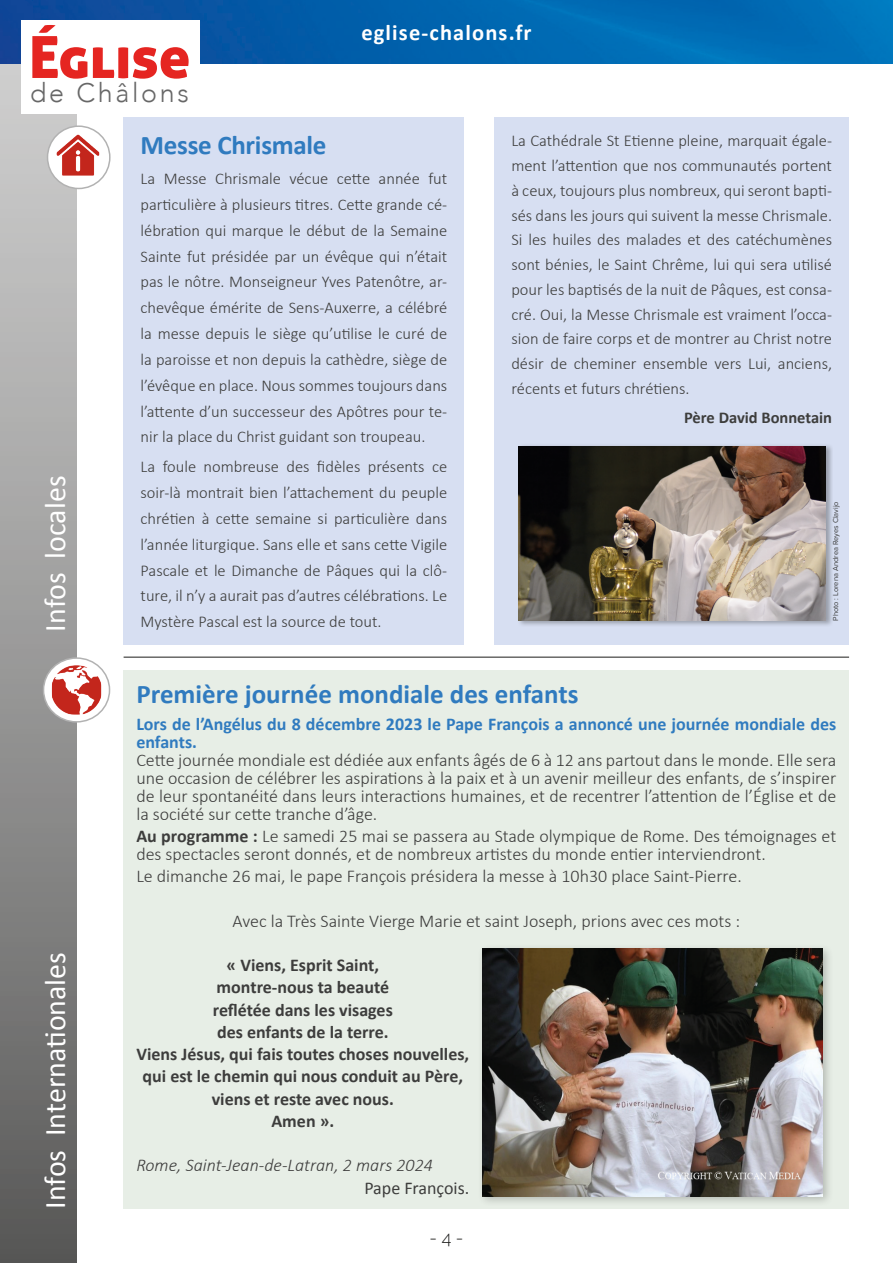
<style>
.page{position:relative;width:893px;height:1263px;background:#fff}
.page>*{position:absolute;margin:0;border:0;box-sizing:border-box;transform-origin:0 0}
.t1{font:58.2px "Aller Display";color:#e52521}
.rubriques{font:30px "Calibri";color:#fff}
.Titres_courants{font:700 27px "Calibri";color:#307bbf}
.t2{font:300 26.85px "Avenir";letter-spacing:.1em;color:#676767}
.t3{font:700 22.5px "Calibri";letter-spacing:.05em;color:#fff}
.Texte_courant{font:300 18px/18px "Calibri";color:#3d3d3c;text-align:justify}
.Texte_courant-2{font:700 18px "Calibri";color:#3d3d3c}
.Titres_courants-2{font:700 18px/18px "Calibri";color:#307bbf}
.Texte_courant-3{font:italic 300 18px "Calibri";color:#3d3d3c}
.Texte_courant-4{font:18px "Calibri";color:#3d3d3c}
.t4{font:300 18px "Raleway";color:#1d1d1b}
.Texte_courant-5{font:300 16.5px/25.8px "Calibri";color:#3d3d3c;text-align:justify}
.Texte_courant_gras{font:700 16.5px "Calibri";color:#3d3d3c}
.sources{font:7.5px "Proxima Nova";color:#3d3d3c}
.s1{font-weight:700}
</style>
<div class="page">
<div style="left:124px;top:670px;width:725px;height:539px;background:#e7eee6"></div>
<div style="left:477px;top:943px;width:357px;height:264px;background:#1d1d1b;opacity:.25"></div>
<img style="left:482px;top:948px;width:341px;height:248px">
<hr style="left:124px;top:657px;width:725px;height:1px;background:#1d1d1b">
<div style="left:494px;top:117px;width:355px;height:527px;background:#d7dff2"></div>
<div style="left:124px;top:117px;width:340px;height:527px;background:#d7dff2"></div>
<div style="left:517px;top:443px;width:316px;height:184px;background:#1d1d1b;opacity:.34"></div>
<img style="left:518px;top:446px;width:307px;height:175px">
<div style="left:0;top:0;width:77px;height:1263px;background:linear-gradient(to bottom,#d9d9d8,#5b5b5a)"></div>
<img style="left:0;top:0;width:893px;height:64px">
<div style="left:21px;top:20px;width:179px;height:93px;background:#fff"></div>
<svg style="left:44px;top:658px;width:66px;height:64px"></svg>
<img style="left:52px;top:665px;width:49px;height:49px">
<div style="left:43px;top:657px;width:67px;height:66px;border:2px solid #b2b2b2;border-radius:50%"></div>
<div style="left:48px;top:126px;width:62px;height:62px;background:#fff;border-radius:50%"></div>
<img style="left:57px;top:134px;width:42px;height:42px">
<div style="left:47px;top:125px;width:64px;height:64px;border:2px solid #b2b2b2;border-radius:50%"></div>
<h1 class="t1" style="left:29px;top:20px;width:163px">Église</h1>
<h3 class="t2" style="left:30px;top:77px;width:160px">de Châlons</h3>
<h3 class="t3" style="left:361px;top:17px;width:172px">eglise-chalons.fr</h3>
<p class="rubriques" style="left:34px;top:631px;width:157px;rotate:-90deg">Infos locales</p>
<p class="rubriques" style="left:34px;top:1209px;width:258px;rotate:-90deg">Infos Internationales</p>
<p class="Titres_courants" style="left:141px;top:126px;width:187px">Messe Chrismale</p>
<p class="Texte_courant-5" style="left:141px;top:166px;width:308px">La Messe Chrismale vécue cette année fut particulière à plusieurs titres. Cette grande cé&shy;lébration qui marque le début de la Semaine Sainte fut présidée par un évêque qui n’était pas le nôtre. Monseigneur Yves Patenôtre, ar&shy;chevêque émérite de Sens-Auxerre, a célébré la messe depuis le siège qu’utilise le curé de la paroisse et non depuis la cathèdre, siège de l’évêque en place. Nous sommes toujours dans l’attente d’un successeur des Apôtres pour te&shy;nir la place du Christ guidant son troupeau.</p>
<p class="Texte_courant-5" style="left:141px;top:454px;width:308px">La foule nombreuse des fidèles présents ce soir-là montrait bien l’attachement du peuple chrétien à cette semaine si particulière dans l’année liturgique. Sans elle et sans cette Vigile Pascale et le Dimanche de Pâques qui la clô&shy;ture, il n’y a aurait pas d’autres célébrations. Le Mystère Pascal est la source de tout.</p>
<p class="Texte_courant-5" style="left:511px;top:128px;width:322px;line-height:24.8px">La Cathédrale St Etienne pleine, marquait égale&shy;ment l’attention que nos communautés portent à ceux, toujours plus nombreux, qui seront bapti&shy;sés dans les jours qui suivent la messe Chrismale.<br>Si les huiles des malades et des catéchumènes sont bénies, le Saint Chrême, lui qui sera utilisé pour les baptisés de la nuit de Pâques, est consa&shy;cré. Oui, la Messe Chrismale est vraiment l’occa&shy;sion de faire corps et de montrer au Christ notre désir de cheminer ensemble vers Lui, anciens, récents et futurs chrétiens.</p>
<p class="Texte_courant_gras" style="left:684px;top:406px;width:149px">Père David Bonnetain</p>
<p class="sources" style="left:831px;top:621px;width:121px;rotate:-90deg">Photo : Lorena Andrea Reyes Clavijo</p>
<p class="Titres_courants" style="left:136px;top:675px;width:444px">Première journée mondiale des enfants</p>
<p class="Titres_courants-2" style="left:136px;top:714px;width:701px">Lors de l’Angélus du 8 décembre 2023 le Pape François a annoncé une journée mondiale des enfants.</p>
<p class="Texte_courant" style="left:136px;top:750px;width:701px">Cette journée mondiale est dédiée aux enfants âgés de 6 à 12 ans partout dans le monde. Elle sera une occasion de célébrer les aspirations à la paix et à un avenir meilleur des enfants, de s’inspirer de leur spontanéité dans leurs interactions humaines, et de recentrer l’attention de l’Église et de la société sur cette tranche d’âge.</p>
<p class="Texte_courant" style="left:136px;top:827px;width:701px"><span class="s1">Au programme :</span> Le samedi 25 mai se passera au Stade olympique de Rome. Des témoignages et des spectacles seront donnés, et de nombreux artistes du monde entier interviendront.</p>
<p class="Texte_courant" style="left:136px;top:867px;width:607px">Le dimanche 26 mai, le pape François présidera la messe à 10h30 place Saint-Pierre.</p>
<p class="Texte_courant" style="left:233px;top:911px;width:509px">Avec la Très Sainte Vierge Marie et saint Joseph, prions avec ces mots :</p>
<p class="Texte_courant-2" style="left:227px;top:952px;width:154px">« Viens, Esprit Saint,</p>
<p class="Texte_courant-2" style="left:217px;top:975px;width:174px">montre-nous ta beauté</p>
<p class="Texte_courant-2" style="left:213px;top:997px;width:182px">reflétée dans les visages</p>
<p class="Texte_courant-2" style="left:217px;top:1019px;width:173px">des enfants de la terre.</p>
<p class="Texte_courant-2" style="left:136px;top:1041px;width:334px">Viens Jésus, qui fais toutes choses nouvelles,</p>
<p class="Texte_courant-2" style="left:143px;top:1064px;width:322px">qui est le chemin qui nous conduit au Père,</p>
<p class="Texte_courant-2" style="left:212px;top:1086px;width:184px">viens et reste avec nous.</p>
<p class="Texte_courant-2" style="left:271px;top:1108px;width:64px">Amen ».</p>
<p class="Texte_courant-3" style="left:136px;top:1154px;width:298px">Rome, Saint-Jean-de-Latran, 2 mars 2024</p>
<p class="Texte_courant-4" style="left:364px;top:1175px;width:106px">Pape François.</p>
<p class="t4" style="left:429px;top:1227px;width:36px">- 4 -</p>
</div>
